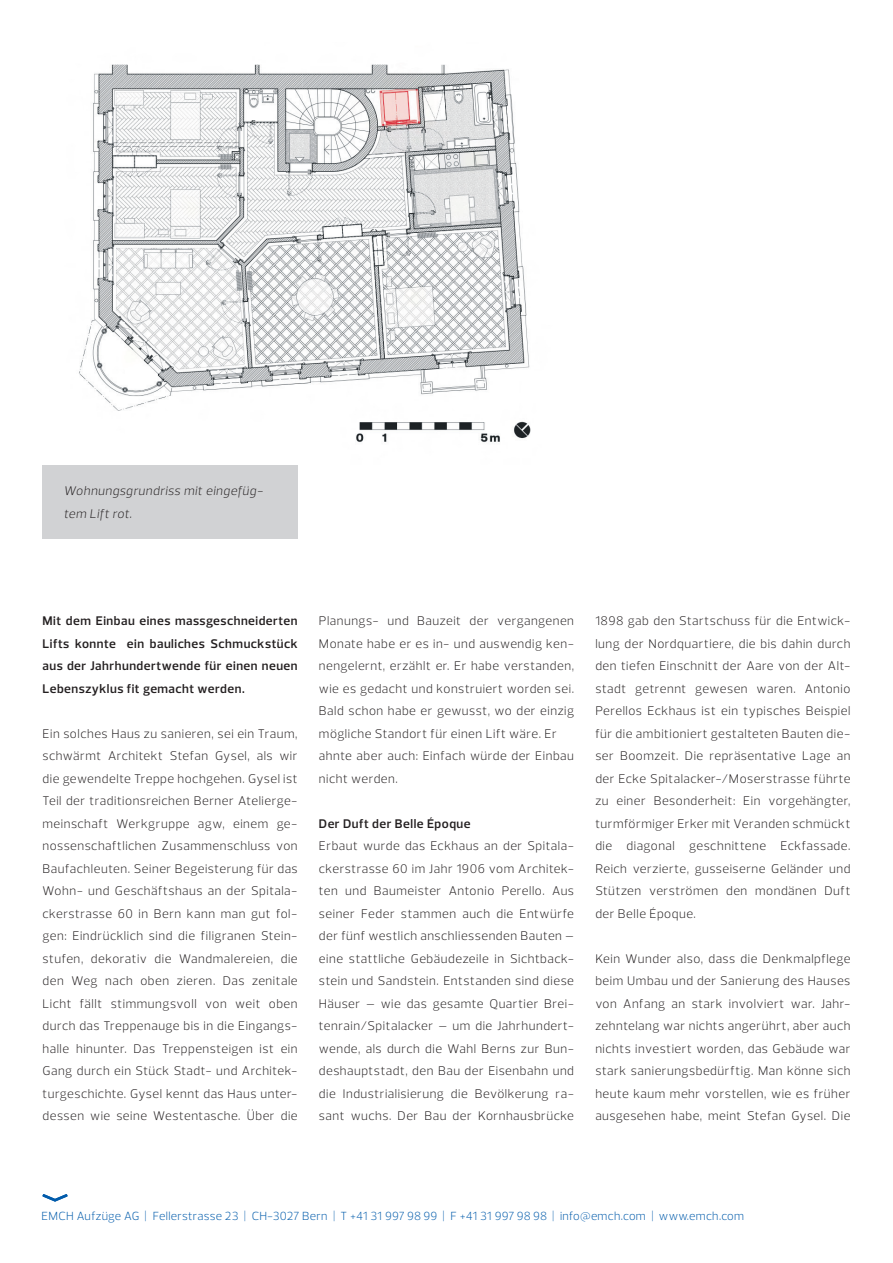
<style>
.page{position:relative;width:893px;height:1263px;background:#fff}
.page>*{position:absolute;margin:0;border:0;box-sizing:border-box;transform-origin:0 0}
.t1{font:300 12.75px/22.5px "Prelo";letter-spacing:.04em;color:#231f20;text-align:justify}
.t2{font:600 12.75px/22.5px "Prelo";letter-spacing:.04em;color:#231f20;text-align:justify}
.t3{font:italic 300 12.75px/22.5px "Prelo";letter-spacing:.035em;color:#231f20}
.t4{font:300 12px "Prelo";letter-spacing:.02em;color:#015bab}
</style>
<div class="page">
<svg style="left:42px;top:1194px;width:26px;height:8px"></svg>
<div style="left:43px;top:464px;width:255px;height:75px;background:#d1d2d4"></div>
<img style="left:79px;top:64px;width:452px;height:379px">
<p class="t3" style="left:64px;top:480px;width:201px">Wohnungsgrundriss mit eingefüg&shy;tem Lift rot.</p>
<p class="t2" style="left:43px;top:610px;width:257px">Mit dem Einbau eines massgeschneiderten Lifts konnte ein bauliches Schmuckstück aus der Jahrhundertwende für einen neuen Lebenszyklus fit gemacht werden.</p>
<p class="t1" style="left:43px;top:722px;width:257px">Ein solches Haus zu sanieren, sei ein Traum, schwärmt Architekt Stefan Gysel, als wir die gewendelte Treppe hochgehen. Gysel ist Teil der traditionsreichen Berner Atelierge&shy;meinschaft Werkgruppe agw, einem ge&shy;nossenschaftlichen Zusammenschluss von Baufachleuten. Seiner Begeisterung für das Wohn- und Geschäftshaus an der Spitala&shy;ckerstrasse 60 in Bern kann man gut fol&shy;gen: Eindrücklich sind die filigranen Stein&shy;stufen, dekorativ die Wandmalereien, die den Weg nach oben zieren. Das zenitale Licht fällt stimmungsvoll von weit oben durch das Treppenauge bis in die Eingangs&shy;halle hinunter. Das Treppensteigen ist ein Gang durch ein Stück Stadt- und Architek&shy;turgeschichte. Gysel kennt das Haus unter&shy;dessen wie seine Westentasche. Über die</p>
<p class="t1" style="left:319px;top:610px;width:257px;text-align:left">Planungs- und Bauzeit der vergangenen Monate habe er es in- und auswendig ken&shy;nengelernt, erzählt er. Er habe verstanden, wie es gedacht und konstruiert worden sei.<br>Bald schon habe er gewusst, wo der einzig mögliche Standort für einen Lift wäre. Er ahnte aber auch: Einfach würde der Einbau nicht werden.</p>
<p class="t2" style="left:319px;top:812px;width:153px">Der Duft der Belle Époque</p>
<p class="t1" style="left:319px;top:835px;width:257px">Erbaut wurde das Eckhaus an der Spitala&shy;ckerstrasse 60 im Jahr 1906 vom Architek&shy;ten und Baumeister Antonio Perello. Aus seiner Feder stammen auch die Entwürfe der fünf westlich anschliessenden Bauten – eine stattliche Gebäudezeile in Sichtback&shy;stein und Sandstein. Entstanden sind diese Häuser – wie das gesamte Quartier Brei&shy;tenrain/Spitalacker – um die Jahrhundert&shy;wende, als durch die Wahl Berns zur Bun&shy;deshauptstadt, den Bau der Eisenbahn und die Industrialisierung die Bevölkerung ra&shy;sant wuchs. Der Bau der Kornhausbrücke</p>
<p class="t1" style="left:595px;top:610px;width:257px">1898 gab den Startschuss für die Entwick&shy;lung der Nordquartiere, die bis dahin durch den tiefen Einschnitt der Aare von der Alt&shy;stadt getrennt gewesen waren. Antonio Perellos Eckhaus ist ein typisches Beispiel für die ambitioniert gestalteten Bauten die&shy;ser Boomzeit. Die repräsentative Lage an der Ecke Spitalacker-/Moserstrasse führte zu einer Besonderheit: Ein vorgehängter, turmförmiger Erker mit Veranden schmückt die diagonal geschnittene Eckfassade.<br>Reich verzierte, gusseiserne Geländer und Stützen verströmen den mondänen Duft der Belle Époque.</p>
<p class="t1" style="left:595px;top:947px;width:257px">Kein Wunder also, dass die Denkmalpflege beim Umbau und der Sanierung des Hauses von Anfang an stark involviert war. Jahr&shy;zehntelang war nichts angerührt, aber auch nichts investiert worden, das Gebäude war stark sanierungsbedürftig. Man könne sich heute kaum mehr vorstellen, wie es früher ausgesehen habe, meint Stefan Gysel. Die</p>
<p class="t4" style="left:42px;top:1209px;width:704px">EMCH Aufzüge AG | Fellerstrasse 23 | CH-3027 Bern | T +41 31 997 98 99 | F +41 31 997 98 98 | info@emch.com | www.emch.com</p>
</div>
